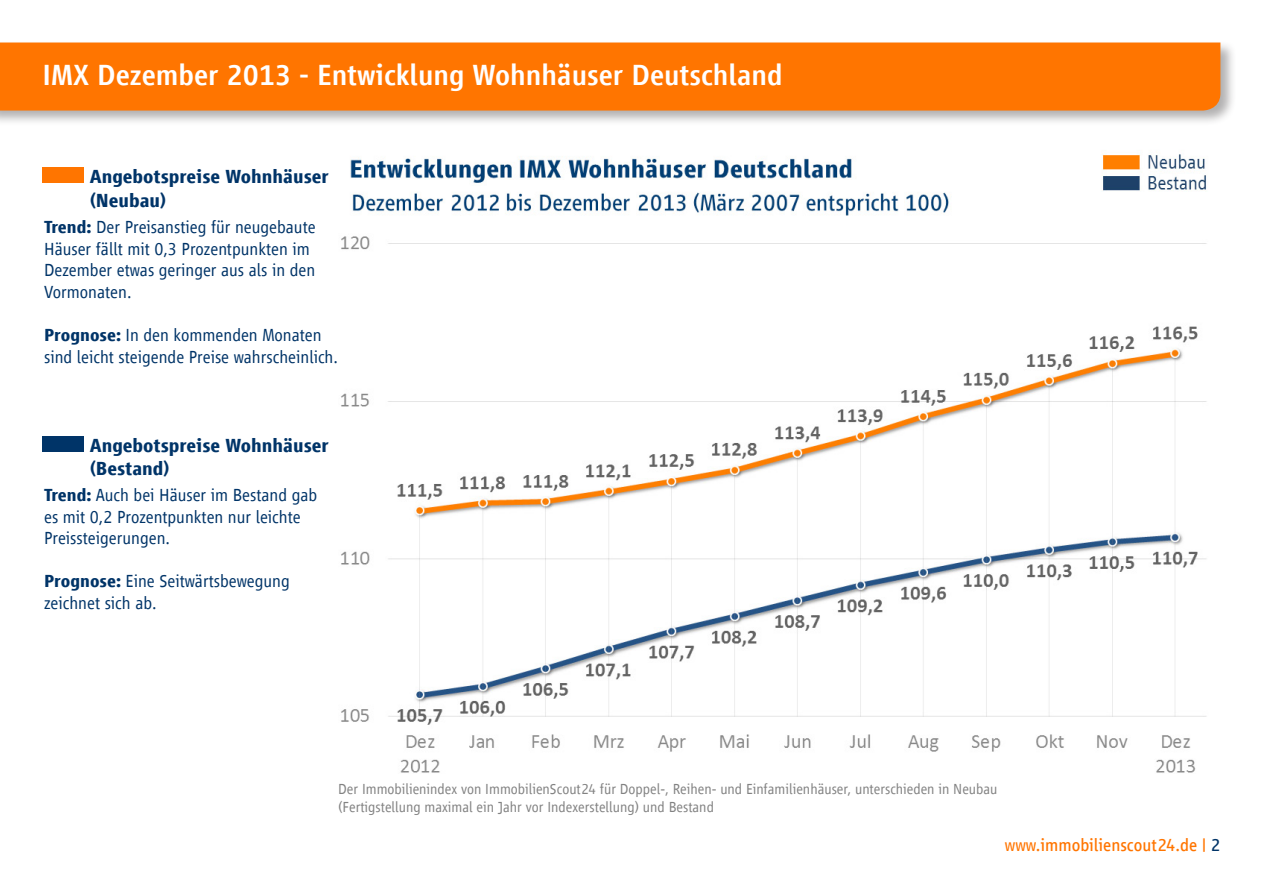
<style>
.page{position:relative;width:1263px;height:893px;background:#fff}
.page>*{position:absolute;margin:0;border:0;box-sizing:border-box;transform-origin:0 0}
.TitlePage{font:500 30px "Scout Vialog";color:#fff}
.t1{font:700 19.5px/23.4px "Scout Vialog";color:#003468}
.t2{font:300 18px/21.6px "Scout Vialog";color:#003468}
.t3{font:18px "Scout Vialog";color:#ff7500}
.t4{font:300 15px/18px "Scout Vialog";color:#828282}
.s1{font-weight:700}
.s2{color:#003468}
</style>
<div class="page">
<div style="left:0;top:40px;width:1236px;height:87px;background:#231f20;opacity:.35"></div>
<div style="left:0;top:43px;width:1220px;height:68px;background:#ff7500"></div>
<svg style="left:43px;top:167px;width:41px;height:16px"></svg>
<svg style="left:43px;top:436px;width:41px;height:16px"></svg>
<img style="left:341px;top:154px;width:866px;height:619px">
<p class="TitlePage" style="left:43px;top:59px;width:742px">IMX Dezember 2013 - Entwicklung Wohnhäuser Deutschland</p>
<p class="t1" style="left:90px;top:165px;width:241px">Angebotspreise Wohnhäuser (Neubau)</p>
<p class="t2" style="left:44px;top:216px;width:273px"><span class="s1">Trend:</span> Der Preisanstieg für neugebaute<br>Häuser fällt mit 0,3 Prozentpunkten im<br>Dezember etwas geringer aus als in den<br>Vormonaten.</p>
<p class="t2" style="left:44px;top:324px;width:295px"><span class="s1">Prognose:</span> In den kommenden Monaten sind leicht steigende Preise wahrscheinlich.</p>
<p class="t1" style="left:90px;top:434px;width:241px">Angebotspreise Wohnhäuser (Bestand)</p>
<p class="t2" style="left:44px;top:484px;width:275px"><span class="s1">Trend:</span> Auch bei Häuser im Bestand gab es mit 0,2 Prozentpunkten nur leichte<br>Preissteigerungen.</p>
<p class="t2" style="left:44px;top:571px;width:247px"><span class="s1">Prognose:</span> Eine Seitwärtsbewegung zeichnet sich ab.</p>
<p class="t4" style="left:338px;top:780px;width:661px">Der Immobilienindex von ImmobilienScout24 für Doppel-, Reihen- und Einfamilienhäuser, unterschieden in Neubau (Fertigstellung maximal ein Jahr vor Indexerstellung) und Bestand</p>
<p class="t3" style="left:1005px;top:835px;width:217px">www.immobilienscout24.de | <span class="s2">2</span></p>
</div>
